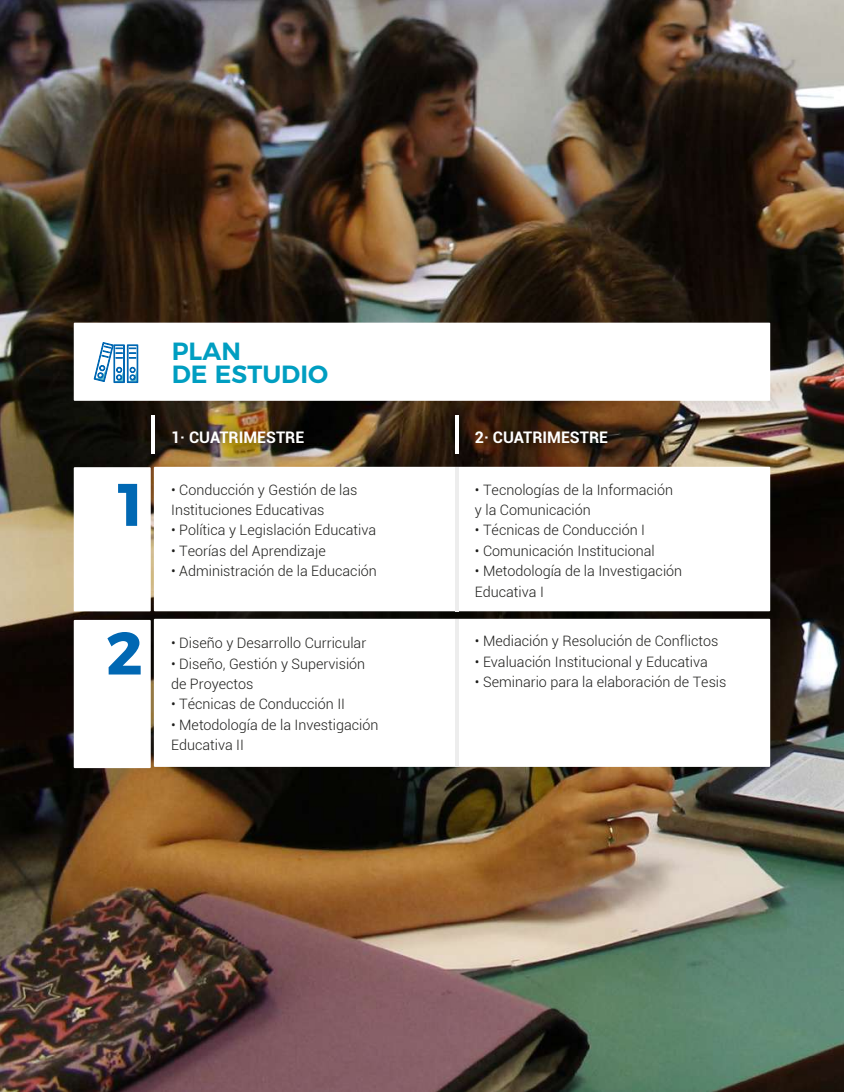
<style>
.page{position:relative;width:844px;height:1092px;background:#fff}
.page>*{position:absolute;margin:0;border:0;box-sizing:border-box;transform-origin:0 0}
.t1{font:700 59.85px "Montserrat";color:#0168b3}
.t2{font:600 24.85px/23.3px "Montserrat";color:#009ec1}
.t3{font:700 15.92px "Roboto";color:#fff}
.t4{font:300 14.35px/20.5px "Roboto";color:#1d1d1b}
</style>
<div class="page">
<img style="left:0;top:0;width:843px;height:1091px">
<div style="left:74px;top:322px;width:696px;height:79px;background:#fff"></div>
<div style="left:154px;top:467px;width:616px;height:144px;background:#fff"></div>
<div style="left:154px;top:618px;width:616px;height:148px;background:#fff"></div>
<img style="left:156px;top:414px;width:163px;height:48px">
<img style="left:459px;top:414px;width:164px;height:48px">
<div style="left:74px;top:467px;width:77px;height:144px;background:#fff"></div>
<svg style="left:455px;top:467px;width:3px;height:144px"></svg>
<svg style="left:454px;top:415px;width:4px;height:39px"></svg>
<hr style="left:152px;top:415px;width:3px;height:39px;background:#fff">
<div style="left:74px;top:620px;width:77px;height:148px;background:#fff"></div>
<svg style="left:455px;top:619px;width:3px;height:147px"></svg>
<svg style="left:93px;top:342px;width:46px;height:42px"></svg>
<h2 class="t2" style="left:172px;top:337px;width:158px">PLAN<br>DE ESTUDIO</h2>
<h1 class="t1" style="left:112px;top:455px;width:38px">1</h1>
<p class="t3" style="left:171px;top:425px;width:134px">1· CUATRIMESTRE</p>
<p class="t3" style="left:475px;top:425px;width:134px">2· CUATRIMESTRE</p>
<p class="t4" style="left:171px;top:479px;width:188px">• Conducción y Gestión de las<br>Instituciones Educativas</p>
<p class="t4" style="left:171px;top:519px;width:206px">• Política y Legislación Educativa</p>
<p class="t4" style="left:171px;top:540px;width:156px">• Teorías del Aprendizaje</p>
<p class="t4" style="left:171px;top:560px;width:207px">• Administración de la Educación</p>
<p class="t4" style="left:475px;top:479px;width:200px">• Tecnologías de la Información y la Comunicación</p>
<p class="t4" style="left:475px;top:519px;width:171px">• Técnicas de Conducción I</p>
<p class="t4" style="left:475px;top:540px;width:181px">• Comunicación Institucional</p>
<p class="t4" style="left:475px;top:560px;width:209px">• Metodología de la Investigación<br>Educativa I</p>
<h1 class="t1" style="left:106px;top:604px;width:38px">2</h1>
<p class="t4" style="left:171px;top:632px;width:196px">• Diseño y Desarrollo Curricular</p>
<p class="t4" style="left:171px;top:652px;width:196px">• Diseño, Gestión y Supervisión de Proyectos</p>
<p class="t4" style="left:171px;top:693px;width:175px">• Técnicas de Conducción II</p>
<p class="t4" style="left:171px;top:714px;width:209px">• Metodología de la Investigación<br>Educativa II</p>
<p class="t4" style="left:475px;top:630px;width:245px">• Mediación y Resolución de Conflictos</p>
<p class="t4" style="left:475px;top:651px;width:234px">• Evaluación Institucional y Educativa</p>
<p class="t4" style="left:475px;top:671px;width:253px">• Seminario para la elaboración de Tesis</p>
</div>
